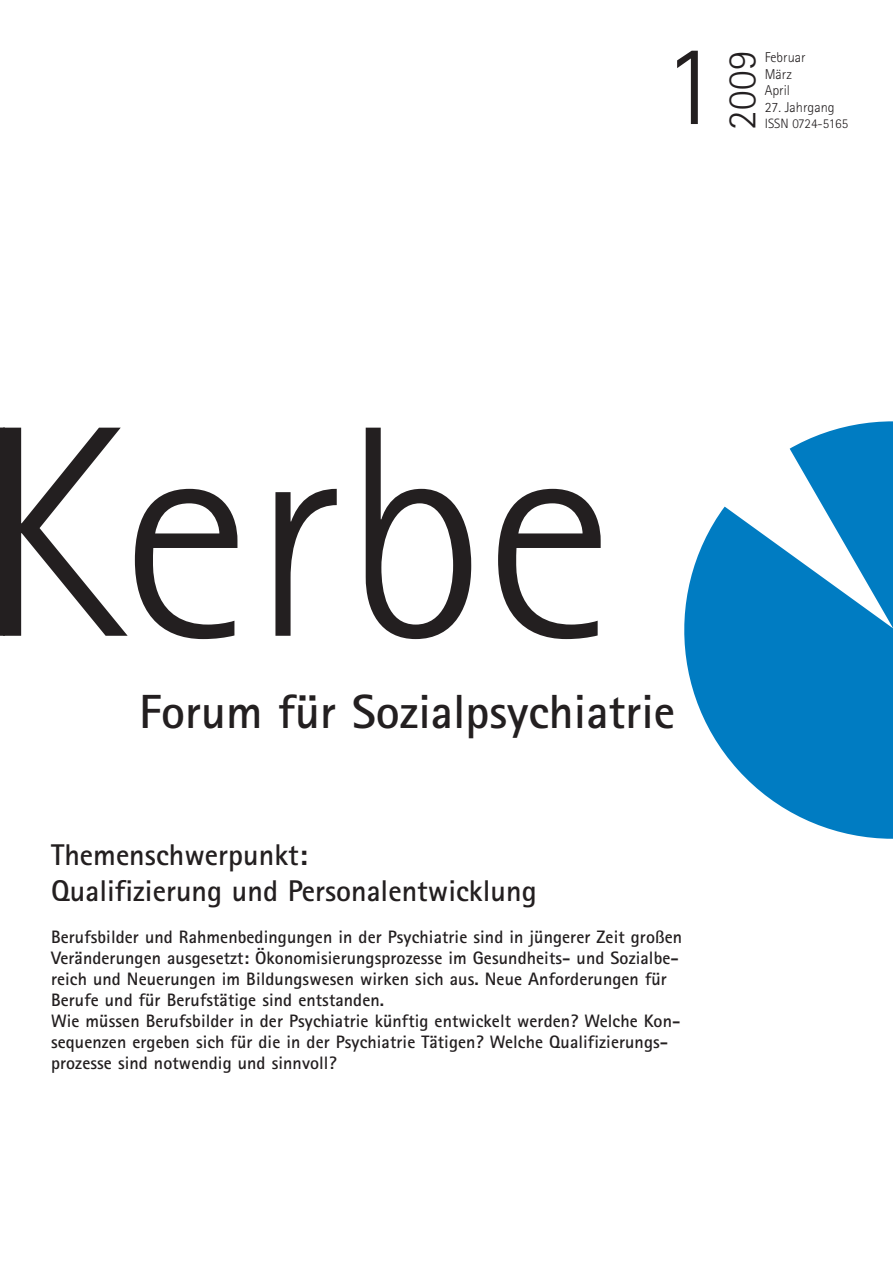
<style>
.page{position:relative;width:893px;height:1263px;background:#fff}
.page>*{position:absolute;margin:0;border:0;box-sizing:border-box;transform-origin:0 0}
.t1{font:300 301.65px "Rotis Sans Serif";color:#231f20}
.t2{font:300 115.65px "Rotis Sans Serif";color:#231f20}
.t3{font:700 48px "Rotis Sans Serif";color:#231f20}
.t4{font:300 40.5px "Rotis Sans Serif";color:#231f20}
.t5{font:700 30px "Rotis Sans Serif";color:#231f20}
._06_Headline_12{font:700 18px/21px "Rotis Sans Serif";letter-spacing:.005em;color:#231f20}
.t6{font:300 14.25px "Rotis Sans Serif";color:#231f20}
.t7{font:300 13.5px "Rotis Sans Serif";color:#231f20}
</style>
<div class="page">
<svg style="left:684px;top:421px;width:209px;height:418px;fill:#007cc2"></svg>
<svg style="left:713px;top:436px;width:180px;height:268px"></svg>
<div style="left:0;top:427px;width:5px;height:209px;background:#231f20"></div>
<p class="t2" style="left:662px;top:19px;width:57px">1</p>
<p class="t4" style="left:719px;top:130px;width:81px;rotate:-90deg">2009</p>
<p class="t6" style="left:765px;top:49px;width:42px">Februar</p>
<p class="t6" style="left:765px;top:66px;width:29px">März</p>
<p class="t6" style="left:765px;top:82px;width:27px">April</p>
<p class="t6" style="left:765px;top:99px;width:71px">27. Jahrgang</p>
<p class="t7" style="left:765px;top:116px;width:85px">ISSN 0724-5165</p>
<p class="t1" style="left:-23px;top:361px;width:638px">Kerbe</p>
<p class="t3" style="left:139px;top:681px;width:538px">Forum für Sozialpsychiatrie</p>
<p class="t5" style="left:51px;top:835px;width:258px">Themenschwerpunkt:</p>
<p class="t5" style="left:51px;top:871px;width:487px">Qualifizierung und Personalentwicklung</p>
<p class="_06_Headline_12" style="left:51px;top:926px;width:633px">Berufsbilder und Rahmenbedingungen in der Psychiatrie sind in jüngerer Zeit großen Veränderungen ausgesetzt: Ökonomisierungsprozesse im Gesundheits- und Sozialbe&shy;reich und Neuerungen im Bildungswesen wirken sich aus. Neue Anforderungen für Berufe und für Berufstätige sind entstanden.</p>
<p class="_06_Headline_12" style="left:51px;top:1010px;width:631px">Wie müssen Berufsbilder in der Psychiatrie künftig entwickelt werden? Welche Kon&shy;sequenzen ergeben sich für die in der Psychiatrie Tätigen? Welche Qualifizierungs&shy;prozesse sind notwendig und sinnvoll?</p>
</div>
